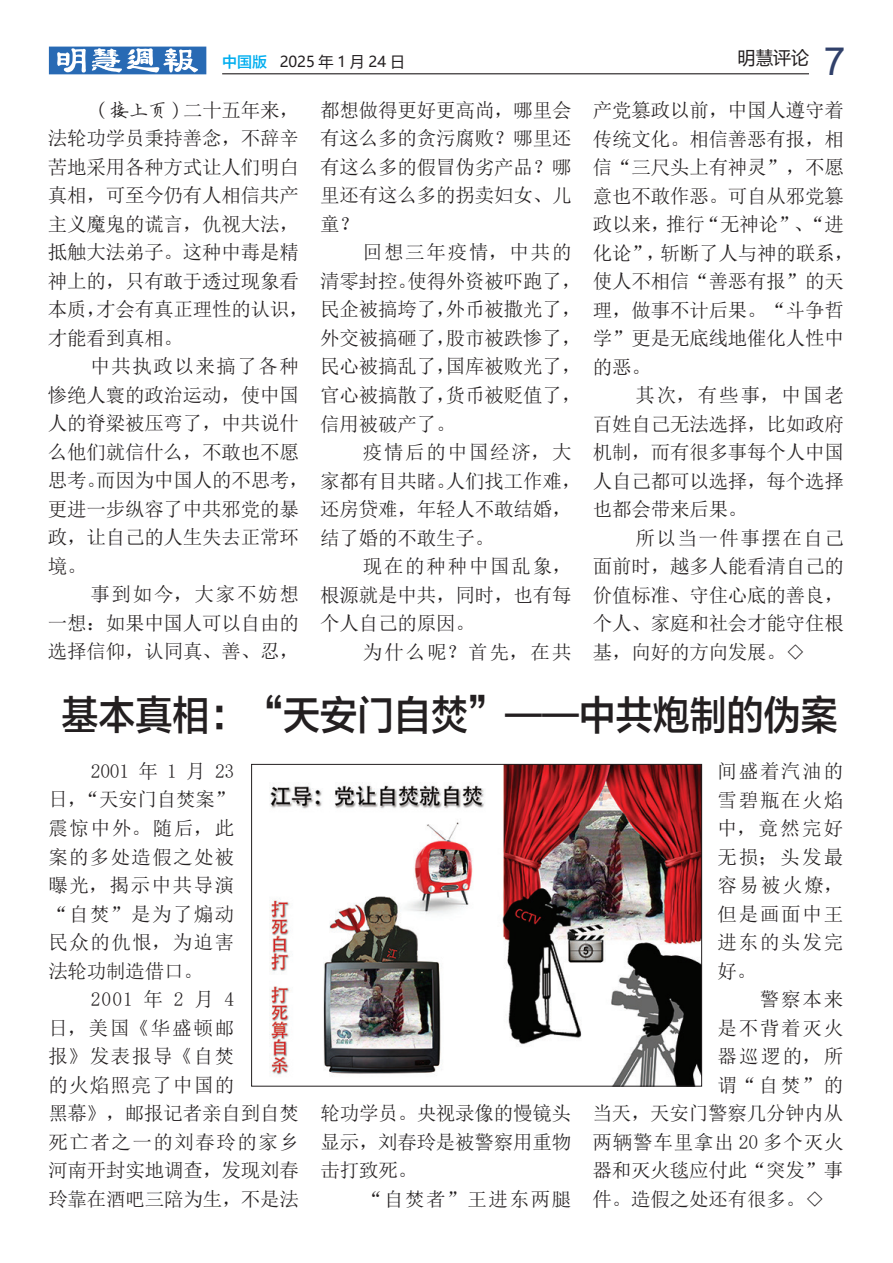
<style>
.page{position:relative;width:893px;height:1263px;background:#fff}
.page>*{position:absolute;margin:0;border:0;box-sizing:border-box;transform-origin:0 0}
.t1{font:40.35px "FZLTZHK GBK1 0";color:#231f20;scale:.92 1}
.t2{font:39px "Arial";color:#30406a}
.t3{font:19.5px/28.5px "N Sim Sun";letter-spacing:-.01em;color:#231f20;text-align:justify}
.t4{font:19.5px/28.5px "N Sim Sun";letter-spacing:.05em;color:#231f20}
.t5{font:19.5px "N Sim Sun";letter-spacing:.04em;color:#231f20}
.t6{font:19.5px "N Sim Sun";letter-spacing:.08em;color:#231f20}
.t7{font:18px "Microsoft Ya Hei";color:#231f20}
.t8{font:15px "Microsoft Ya Hei";color:#231f20}
.s1{font-family:"FZLTZHK GBK1 0";color:#00aeef}
.s2{font-family:"FZYBKSJW GB1 0"}
</style>
<div class="page">
<hr style="left:222px;top:73px;width:587px;height:1px;background:#231f20">
<svg style="left:49px;top:47px;width:157px;height:27px"></svg>
<img style="left:269px;top:766px;width:431px;height:318px">
<div style="left:251px;top:764px;width:451px;height:322px;border:1px solid #231f20"></div>
<p class="t8" style="left:222px;top:51px;width:184px"><span class="s1">中国版</span> 2025 年 1 月 24 日</p>
<h2 class="t2" style="left:824px;top:34px;width:23px">7</h2>
<p class="t3" style="left:48px;top:95px;width:262px;text-align:left;text-indent:43px"><span class="s2">（接上页）</span>二十五年来，法轮功学员秉持善念，不辞辛苦地采用各种方式让人们明白真相，可至今仍有人相信共产主义魔鬼的谎言，仇视大法，抵触大法弟子。这种中毒是精神上的，只有敢于透过现象看本质，才会有真正理性的认识，才能看到真相。</p>
<p class="t3" style="left:48px;top:352px;width:262px;text-align:left;text-indent:43px">中共执政以来搞了各种惨绝人寰的政治运动，使中国人的脊梁被压弯了，中共说什么他们就信什么，不敢也不愿思考。而因为中国人的不思考，更进一步纵容了中共邪党的暴政，让自己的人生失去正常环境。</p>
<p class="t3" style="left:48px;top:580px;width:253px;text-indent:43px">事到如今，大家不妨想一想：如果中国人可以自由的选择信仰，认同真、善、忍，</p>
<p class="t7" style="left:737px;top:46px;width:73px">明慧评论</p>
<p class="t3" style="left:320px;top:96px;width:253px">都想做得更好更高尚，哪里会有这么多的贪污腐败？哪里还有这么多的假冒伪劣产品？哪里还有这么多的拐卖妇女、儿童？</p>
<p class="t3" style="left:320px;top:238px;width:262px;text-align:left;text-indent:43px">回想三年疫情，中共的清零封控。使得外资被吓跑了，民企被搞垮了，外币被撒光了，外交被搞砸了，股市被跌惨了，民心被搞乱了，国库被败光了，官心被搞散了，货币被贬值了，信用被破产了。</p>
<p class="t3" style="left:320px;top:438px;width:262px;text-align:left;text-indent:43px">疫情后的中国经济，大家都有目共睹。人们找工作难，还房贷难，年轻人不敢结婚，结了婚的不敢生子。</p>
<p class="t3" style="left:320px;top:552px;width:253px;text-indent:43px">现在的种种中国乱象，根源就是中共，同时，也有每个人自己的原因。</p>
<p class="t3" style="left:363px;top:637px;width:210px">为什么呢？首先，在共</p>
<p class="t3" style="left:593px;top:96px;width:262px;text-align:left">产党篡政以前，中国人遵守着传统文化。相信善恶有报，相信“三尺头上有神灵”，不愿意也不敢作恶。可自从邪党篡政以来，推行“无神论”、“进化论”，斩断了人与神的联系，使人不相信“善恶有报”的天理，做事不计后果。“斗争哲学”更是无底线地催化人性中的恶。</p>
<p class="t3" style="left:593px;top:381px;width:253px;text-indent:43px">其次，有些事，中国老百姓自己无法选择，比如政府机制，而有很多事每个人中国人自己都可以选择，每个选择也都会带来后果。</p>
<p class="t3" style="left:593px;top:523px;width:253px;text-indent:43px">所以当一件事摆在自己面前时，越多人能看清自己的价值标准、守住心底的善良，个人、家庭和社会才能守住根基，向好的方向发展。◇</p>
<h1 class="t1" style="left:61px;top:692px;width:845px">基本真相：“天安门自焚”——中共炮制的伪案</h1>
<p class="t3" style="left:48px;top:757px;width:188px;text-indent:43px">2001 年 1 月 23日，“天安门自焚案”震惊中外。随后，此案的多处造假之处被曝光，揭示中共导演“自焚”是为了煽动民众的仇恨，为迫害法轮功制造借口。</p>
<p class="t4" style="left:48px;top:985px;width:252px;text-indent:43px">2001年2月4<br>日，美国《华盛顿邮<br>报》发表报导《自焚<br>的火焰照亮了中国的<br>黑幕》，邮报记者亲自到自焚死亡者之一的刘春玲的家乡河南开封实地调查，发现刘春玲靠在酒吧三陪为生，不是法</p>
<p class="t3" style="left:717px;top:757px;width:128px">间盛着汽油的雪碧瓶在火焰中，竟然完好无损；头发最容易被火燎，但是画面中王进东的头发完好。</p>
<p class="t3" style="left:760px;top:985px;width:85px">警察本来</p>
<p class="t3" style="left:717px;top:1013px;width:127px">是不背着灭火</p>
<p class="t3" style="left:717px;top:1042px;width:128px">器巡逻的，所</p>
<p class="t3" style="left:717px;top:1070px;width:127px">谓“自焚”的</p>
<p class="t3" style="left:593px;top:1099px;width:252px">当天，天安门警察几分钟内从</p>
<p class="t5" style="left:593px;top:1132px;width:252px">两辆警车里拿出 20 多个灭火</p>
<p class="t3" style="left:593px;top:1156px;width:252px">器和灭火毯应付此“突发”事</p>
<p class="t3" style="left:593px;top:1184px;width:233px">件。造假之处还有很多。◇</p>
<p class="t3" style="left:320px;top:1099px;width:252px">轮功学员。央视录像的慢镜头显示，刘春玲是被警察用重物击打致死。</p>
<p class="t6" style="left:363px;top:1189px;width:210px">“自焚者”王进东两腿</p>
</div>
